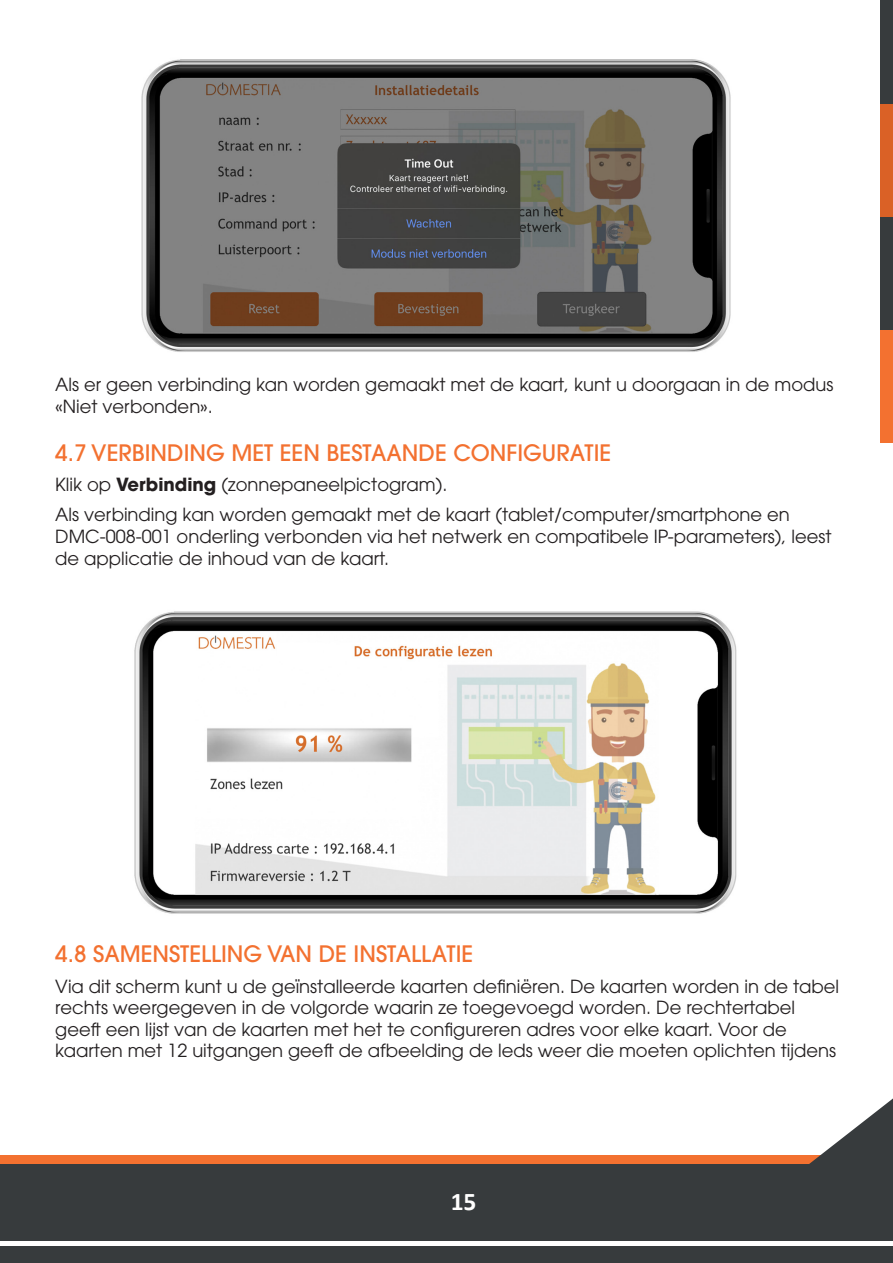
<style>
.page{position:relative;width:893px;height:1263px;background:#fff}
.page>*{position:absolute;margin:0;border:0;box-sizing:border-box;transform-origin:0 0}
.t1{font:700 25.5px "Calibri";color:#fff}
.t2{font:500 22.5px "ITC Avant Garde Pro";color:#f37130}
.Titre{font:18px/21.6px "ITC Avant Garde Pro";color:#231f20}
.s1{font-weight:700}
</style>
<div class="page">
<div style="left:0;top:1164px;width:893px;height:99px;background:#373b3d"></div>
<div style="left:0;top:1155px;width:893px;height:9px;background:#f37130"></div>
<svg style="left:806px;top:1098px;width:87px;height:144px"></svg>
<hr style="left:0;top:1242px;width:893px;height:4px;background:#fff">
<div style="left:880px;top:0;width:13px;height:104px;background:#373b3d"></div>
<div style="left:880px;top:104px;width:13px;height:113px;background:#da6126"></div>
<div style="left:880px;top:217px;width:13px;height:113px;background:#373b3d"></div>
<div style="left:880px;top:330px;width:13px;height:113px;background:#f37130"></div>
<img style="left:141px;top:59px;width:590px;height:293px">
<img style="left:134px;top:611px;width:603px;height:303px">
<p class="Titre" style="left:55px;top:374px;width:780px">Als er geen verbinding kan worden gemaakt met de kaart, kunt u doorgaan in de modus «Niet verbonden».</p>
<p class="t2" style="left:55px;top:439px;width:557px">4.7 VERBINDING MET EEN BESTAANDE CONFIGURATIE</p>
<p class="Titre" style="left:55px;top:474px;width:394px">Klik op <span class="s1">Verbinding</span> (zonnepaneelpictogram).</p>
<p class="Titre" style="left:55px;top:504px;width:778px">Als verbinding kan worden gemaakt met de kaart (tablet/computer/smartphone en<br>DMC-008-001 onderling verbonden via het netwerk en compatibele IP-parameters), leest de applicatie de inhoud van de kaart.</p>
<p class="t2" style="left:55px;top:940px;width:419px">4.8 SAMENSTELLING VAN DE INSTALLATIE</p>
<p class="Titre" style="left:55px;top:975px;width:785px">Via dit scherm kunt u de geïnstalleerde kaarten definiëren. De kaarten worden in de tabel rechts weergegeven in de volgorde waarin ze toegevoegd worden. De rechtertabel geeft een lijst van de kaarten met het te configureren adres voor elke kaart. Voor de kaarten met 12 uitgangen geeft de afbeelding de leds weer die moeten oplichten tijdens</p>
<h1 class="t1" style="left:451px;top:1184px;width:27px">15</h1>
</div>
